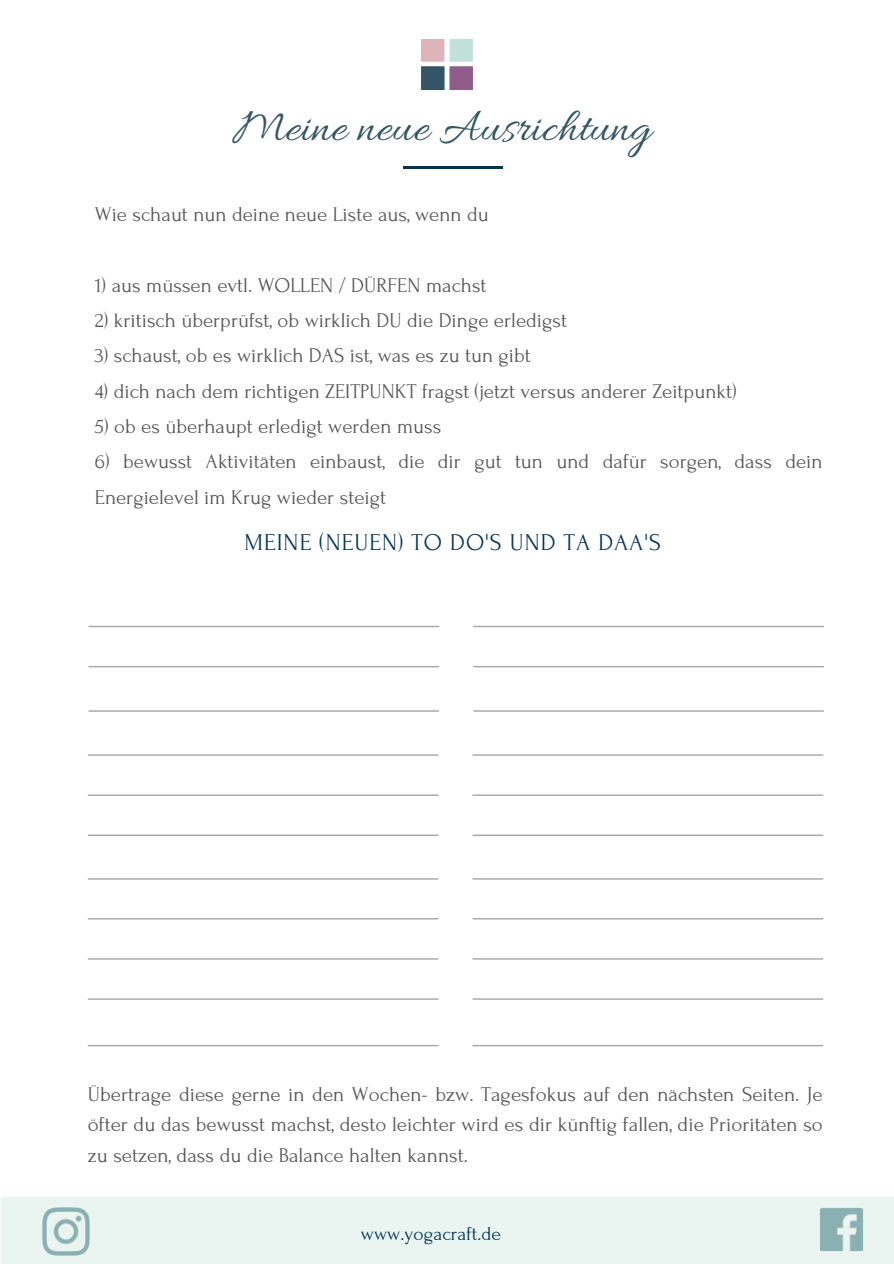
<style>
.page{position:relative;width:894px;height:1264px;background:#fff}
.page>*{position:absolute;margin:0;border:0;box-sizing:border-box;transform-origin:0 0}
.t1{font:48px "Allura";color:#335565}
.t2{font:24px "Forum";letter-spacing:.04em;color:#043353}
.t3{font:21px/30.5px "Forum";color:#545454}
.t4{font:19.5px "Forum";color:#043353}
</style>
<div class="page">
<div style="left:1px;top:1197px;width:892px;height:66px;background:#eaf5f2"></div>
<img style="left:421px;top:40px;width:51px;height:49px">
<hr style="left:403px;top:166px;width:99px;height:3px;background:#043353">
<svg style="left:88px;top:625px;width:351px;height:2px"></svg>
<svg style="left:88px;top:666px;width:351px;height:1px"></svg>
<svg style="left:88px;top:710px;width:351px;height:1px"></svg>
<svg style="left:88px;top:754px;width:350px;height:1px"></svg>
<svg style="left:88px;top:794px;width:350px;height:2px"></svg>
<svg style="left:88px;top:834px;width:350px;height:2px"></svg>
<svg style="left:88px;top:918px;width:350px;height:1px"></svg>
<svg style="left:88px;top:958px;width:350px;height:1px"></svg>
<svg style="left:88px;top:998px;width:350px;height:1px"></svg>
<svg style="left:88px;top:878px;width:350px;height:1px"></svg>
<svg style="left:473px;top:625px;width:350px;height:2px"></svg>
<svg style="left:473px;top:666px;width:350px;height:1px"></svg>
<svg style="left:473px;top:710px;width:350px;height:1px"></svg>
<svg style="left:472px;top:754px;width:351px;height:1px"></svg>
<svg style="left:472px;top:794px;width:351px;height:2px"></svg>
<svg style="left:472px;top:834px;width:351px;height:2px"></svg>
<svg style="left:472px;top:918px;width:351px;height:1px"></svg>
<svg style="left:472px;top:958px;width:351px;height:1px"></svg>
<svg style="left:472px;top:998px;width:351px;height:1px"></svg>
<svg style="left:472px;top:878px;width:351px;height:1px"></svg>
<svg style="left:88px;top:1045px;width:350px;height:1px"></svg>
<svg style="left:472px;top:1045px;width:351px;height:1px"></svg>
<p class="t1" style="left:233px;top:101px;width:419px">Meine neue Ausrichtung</p>
<p class="t3" style="left:95px;top:199px;width:395px">Wie schaut nun deine neue Liste aus, wenn du</p>
<p class="t3" style="left:95px;top:270px;width:393px">1) aus müssen evtl. WOLLEN / DÜRFEN machst</p>
<p class="t3" style="left:95px;top:305px;width:473px">2) kritisch überprüfst, ob wirklich DU die Dinge erledigst</p>
<p class="t3" style="left:95px;top:340px;width:437px">3) schaust, ob es wirklich DAS ist, was es zu tun gibt</p>
<p class="t3" style="left:95px;top:376px;width:643px">4) dich nach dem richtigen ZEITPUNKT fragst (jetzt versus anderer Zeitpunkt)</p>
<p class="t3" style="left:95px;top:411px;width:348px">5) ob es überhaupt erledigt werden muss</p>
<p class="t3" style="left:95px;top:444px;width:729px;line-height:35.2px">6) bewusst Aktivitäten einbaust, die dir gut tun und dafür sorgen, dass dein<br>Energielevel im Krug wieder steigt</p>
<p class="t2" style="left:244px;top:529px;width:417px">MEINE (NEUEN) TO DO'S UND TA DAA'S</p>
<p class="t3" style="left:88px;top:1079px;width:736px;text-align:justify">Übertrage diese gerne in den Wochen- bzw. Tagesfokus auf den nächsten Seiten. Je öfter du das bewusst machst, desto leichter wird es dir künftig fallen, die Prioritäten so zu setzen, dass du die Balance halten kannst.</p>
<p class="t4" style="left:361px;top:1223px;width:141px">www.yogacraft.de</p>
</div>
